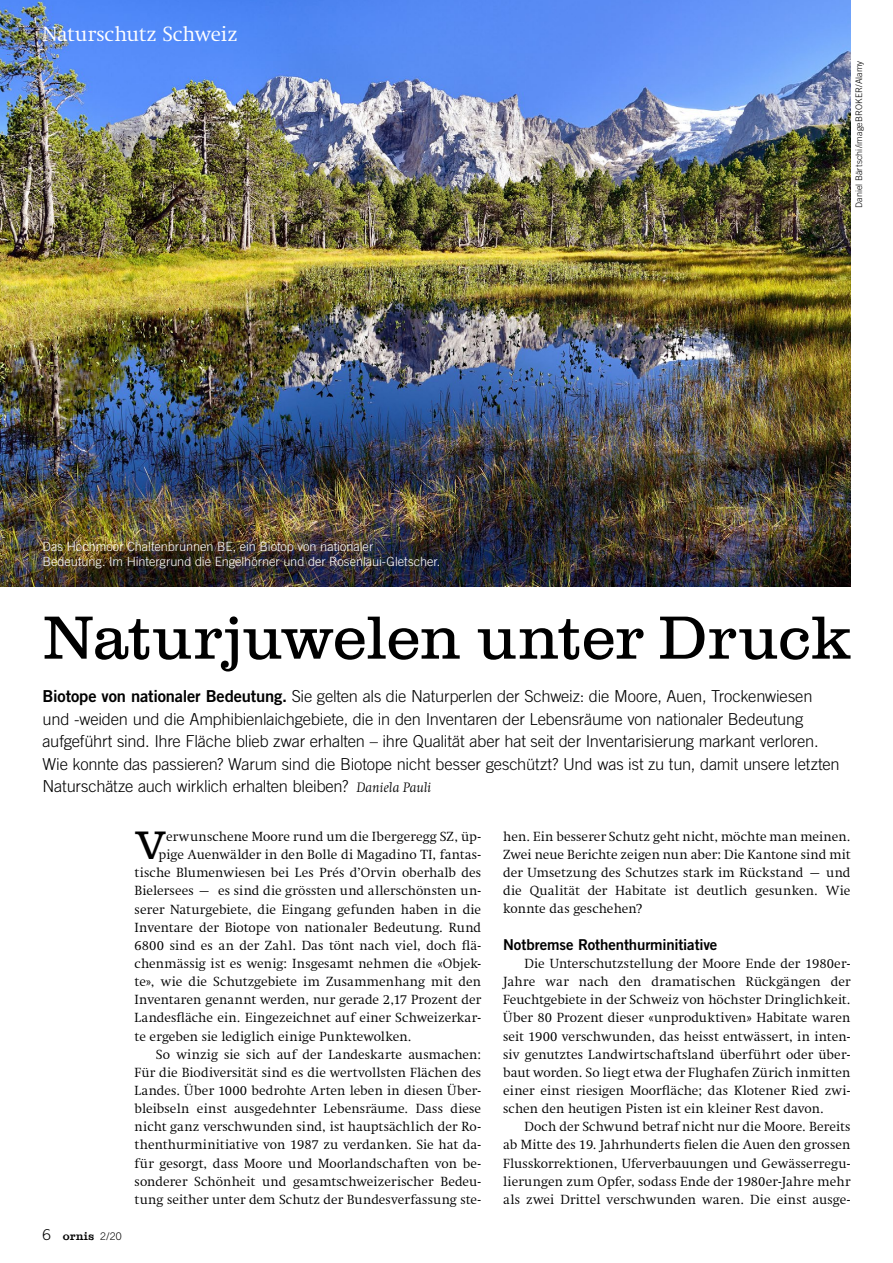
<style>
.page{position:relative;width:893px;height:1263px;background:#fff}
.page>*{position:absolute;margin:0;border:0;box-sizing:border-box;transform-origin:0 0}
.t1{font:300 63px "Clarendon Com";letter-spacing:-.01em;color:#000}
.t2{font:300 40.8px "Clarendon Com";color:#000}
.t3{font:300 21px "Swift LT Std";letter-spacing:-.005em;color:#fff}
.t4{font:300 16.5px/22.5px "Trade Gothic LT Std";letter-spacing:-.015em;color:#000}
.t5{font:15px "Trade Gothic LT Std Bd 2";letter-spacing:-.01em;color:#000}
.t6{font:300 13.5px/18.1px "Swift LT Std";letter-spacing:.01em;color:#000;text-align:justify}
.t7{font:300 12.75px/15.8px "Trade Gothic LT Std";color:#fff}
.t8{font:500 12px "Clarendon Com";letter-spacing:.02em;color:#000}
.t9{font:300 9px "Trade Gothic LT Std";letter-spacing:.01em;color:#000}
.s1{font-family:"Trade Gothic LT Std Bd 2";font-weight:400}
.s2{font-family:"Swift LT Std";font-style:italic;font-size:13.8px}
.s3{font-family:"Trade Gothic LT Std";font-weight:300;font-size:15px}
.s4{font-family:"Trade Gothic LT Std";font-weight:300;font-size:10.5px}
</style>
<div class="page">
<img style="left:0;top:0;width:850px;height:587px">
<h3 class="t3" style="left:43px;top:23px;width:197px">Naturschutz Schweiz</h3>
<p class="t7" style="left:43px;top:538px;width:399px">Das Hochmoor Chaltenbrunnen BE, ein Biotop von nationaler<br>Bedeutung. Im Hintergrund die Engelhörner und der Rosenlaui-Gletscher.</p>
<p class="t9" style="left:854px;top:208px;width:149px;rotate:-90deg">Daniel Bärtschi/imageBROKER/Alamy</p>
<h1 class="t1" style="left:43px;top:601px;width:809px">Naturjuwelen unter Druck</h1>
<p class="t4" style="left:43px;top:685px;width:799px"><span class="s1">Biotope von nationaler Bedeutung.</span> Sie gelten als die Naturperlen der Schweiz: die Moore, Auen, Trockenwiesen und -weiden und die Amphibienlaichgebiete, die in den Inventaren der Lebensräume von nationaler Bedeutung aufgeführt sind. Ihre Fläche blieb zwar erhalten – ihre Qualität aber hat seit der Inventarisierung markant verloren.<br>Wie konnte das passieren? Warum sind die Biotope nicht besser geschützt? Und was ist zu tun, damit unsere letzten Naturschätze auch wirklich erhalten bleiben? <span class="s2">Daniela Pauli</span></p>
<h2 class="t2" style="left:136px;top:822px;width:31px">V</h2>
<p class="t6" style="left:503px;top:827px;width:349px">hen. Ein besserer Schutz geht nicht, möchte man meinen.<br>Zwei neue Berichte zeigen nun aber: Die Kantone sind mit der Umsetzung des Schutzes stark im Rückstand – und die Qualität der Habitate ist deutlich gesunken. Wie konnte das geschehen?</p>
<p class="t5" style="left:503px;top:935px;width:216px">Notbremse Rothenthurminitiative</p>
<p class="t6" style="left:503px;top:955px;width:349px;text-indent:21px">Die Unterschutzstellung der Moore Ende der 1980er-Jahre war nach den dramatischen Rückgängen der Feuchtgebiete in der Schweiz von höchster Dringlichkeit.<br>Über 80 Prozent dieser «unproduktiven» Habitate waren seit 1900 verschwunden, das heisst entwässert, in inten&shy;siv genutztes Landwirtschaftsland überführt oder über&shy;baut worden. So liegt etwa der Flughafen Zürich inmitten einer einst riesigen Moorfläche; das Klotener Ried zwi&shy;schen den heutigen Pisten ist ein kleiner Rest davon.</p>
<p class="t6" style="left:503px;top:1118px;width:349px;text-indent:21px">Doch der Schwund betraf nicht nur die Moore. Bereits ab Mitte des 19. Jahrhunderts fielen die Auen den grossen Flusskorrektionen, Uferverbauungen und Gewässerregu&shy;lierungen zum Opfer, sodass Ende der 1980er-Jahre mehr als zwei Drittel verschwunden waren. Die einst ausge-</p>
<p class="t6" style="left:166px;top:827px;width:316px">erwunschene Moore rund um die Ibergeregg SZ, üp-</p>
<p class="t6" style="left:159px;top:846px;width:324px">pige Auenwälder in den Bolle di Magadino TI, fantas-</p>
<p class="t6" style="left:135px;top:864px;width:348px">tische Blumenwiesen bei Les Prés d’Orvin oberhalb des</p>
<p class="t6" style="left:135px;top:882px;width:348px">Bielersees – es sind die grössten und allerschönsten un-</p>
<p class="t6" style="left:135px;top:900px;width:348px">serer Naturgebiete, die Eingang gefunden haben in die</p>
<p class="t6" style="left:135px;top:918px;width:348px">Inventare der Biotope von nationaler Bedeutung. Rund</p>
<p class="t6" style="left:135px;top:936px;width:348px">6800 sind es an der Zahl. Das tönt nach viel, doch flä-</p>
<p class="t6" style="left:135px;top:955px;width:348px">chenmässig ist es wenig: Insgesamt nehmen die «Objek-</p>
<p class="t6" style="left:135px;top:973px;width:348px">te», wie die Schutzgebiete im Zusammenhang mit den</p>
<p class="t6" style="left:135px;top:991px;width:348px">Inventaren genannt werden, nur gerade 2,17 Prozent der</p>
<p class="t6" style="left:135px;top:1009px;width:348px">Landesfläche ein. Eingezeichnet auf einer Schweizerkar-</p>
<p class="t6" style="left:135px;top:1027px;width:278px">te ergeben sie lediglich einige Punktewolken.</p>
<p class="t6" style="left:156px;top:1045px;width:327px">So winzig sie sich auf der Landeskarte ausmachen:</p>
<p class="t6" style="left:135px;top:1063px;width:348px">Für die Biodiversität sind es die wertvollsten Flächen des</p>
<p class="t6" style="left:135px;top:1082px;width:348px">Landes. Über 1000 bedrohte Arten leben in diesen Über-</p>
<p class="t6" style="left:135px;top:1100px;width:348px">bleibseln einst ausgedehnter Lebensräume. Dass diese</p>
<p class="t6" style="left:135px;top:1118px;width:348px">nicht ganz verschwunden sind, ist hauptsächlich der Ro-</p>
<p class="t6" style="left:135px;top:1136px;width:348px">thenthurminitiative von 1987 zu verdanken. Sie hat da-</p>
<p class="t6" style="left:135px;top:1154px;width:348px">für gesorgt, dass Moore und Moorlandschaften von be-</p>
<p class="t6" style="left:135px;top:1172px;width:348px">sonderer Schönheit und gesamtschweizerischer Bedeu-</p>
<p class="t6" style="left:135px;top:1190px;width:348px">tung seither unter dem Schutz der Bundesverfassung ste-</p>
<p class="t8" style="left:43px;top:1229px;width:81px"><span class="s3">6</span> ornis <span class="s4">2/20</span></p>
</div>
